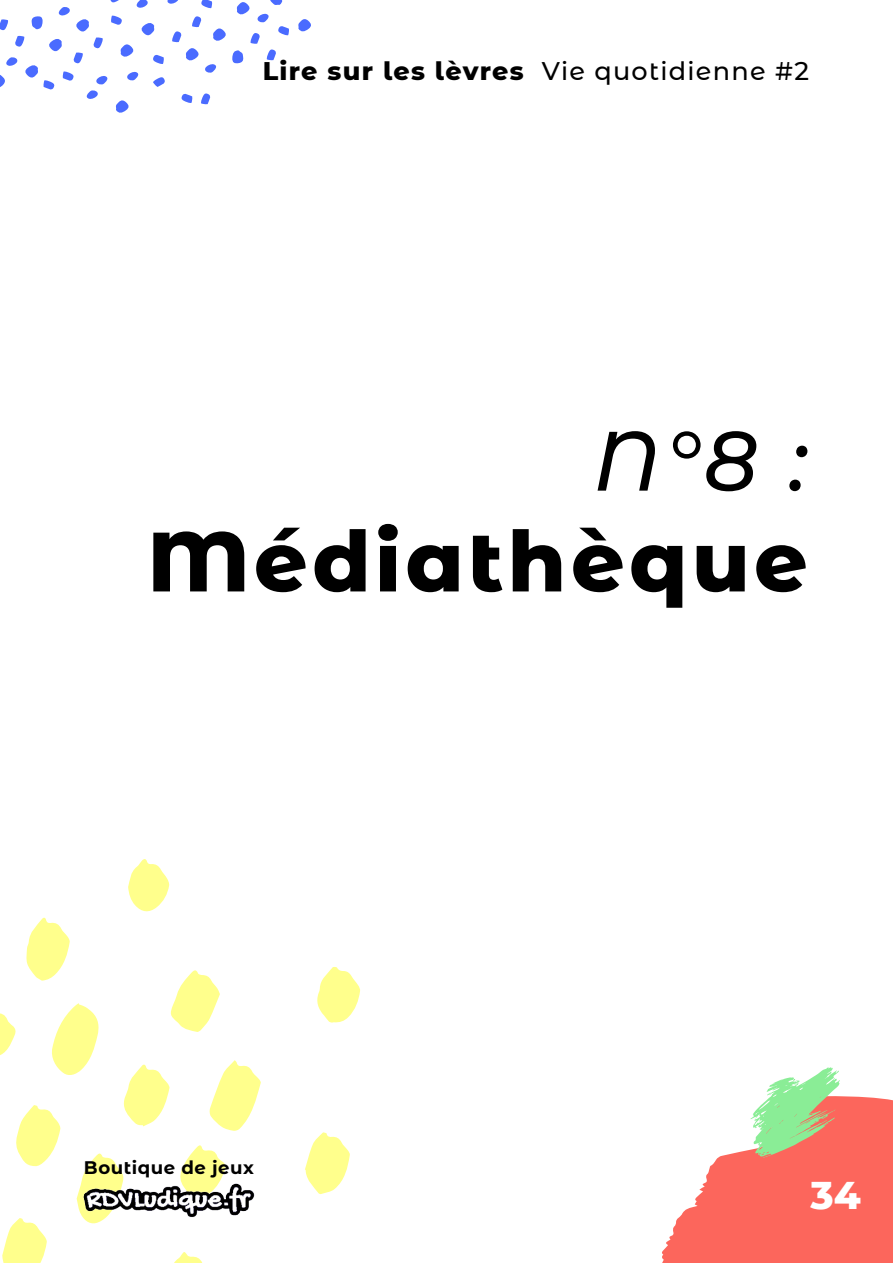
<style>
.page{position:relative;width:893px;height:1263px;background:#fff}
.page>*{position:absolute;margin:0;border:0;box-sizing:border-box;transform-origin:0 0}
.t1{font:800 84px "Montserrat Alternates";letter-spacing:.05em;color:#000}
.t2{font:italic 500 84px "Montserrat Alternates";color:#000}
.t3{font:800 38.55px "Montserrat Alternates";color:#fff}
.t4{font:800 25.5px "Montserrat Alternates";letter-spacing:.05em;color:#000}
.t5{font:700 18.15px "Montserrat Alternates";letter-spacing:.03em;color:#000}
.s1{font-weight:500}
</style>
<div class="page">
<svg style="left:662px;top:1067px;width:231px;height:196px"></svg>
<svg style="left:209px;top:1060px;width:52px;height:71px"></svg>
<svg style="left:52px;top:1003px;width:47px;height:72px"></svg>
<svg style="left:83px;top:1153px;width:40px;height:71px"></svg>
<svg style="left:170px;top:970px;width:50px;height:62px"></svg>
<svg style="left:2px;top:1218px;width:45px;height:45px"></svg>
<svg style="left:26px;top:917px;width:44px;height:64px"></svg>
<svg style="left:305px;top:1132px;width:45px;height:62px"></svg>
<svg style="left:123px;top:1064px;width:47px;height:62px"></svg>
<svg style="left:16px;top:1105px;width:45px;height:61px"></svg>
<svg style="left:317px;top:967px;width:43px;height:56px"></svg>
<svg style="left:174px;top:1252px;width:29px;height:11px"></svg>
<svg style="left:180px;top:1145px;width:46px;height:30px"></svg>
<svg style="left:128px;top:859px;width:41px;height:53px"></svg>
<svg style="left:0;top:1013px;width:16px;height:42px"></svg>
<svg style="left:298px;top:19px;width:13px;height:13px"></svg>
<svg style="left:0;top:0;width:289px;height:113px"></svg>
<img style="left:28px;top:1175px;width:283px;height:46px">
<p class="t4" style="left:263px;top:52px;width:548px">Lire sur les lèvres <span class="s1">Vie quotidienne #2</span></p>
<h1 class="t2" style="left:593px;top:402px;width:216px">N°8 :</h1>
<h1 class="t1" style="left:147px;top:500px;width:662px">Médiathèque</h1>
<p class="t5" style="left:84px;top:1154px;width:171px">Boutique de jeux</p>
<h2 class="t3" style="left:810px;top:1167px;width:52px">34</h2>
</div>
